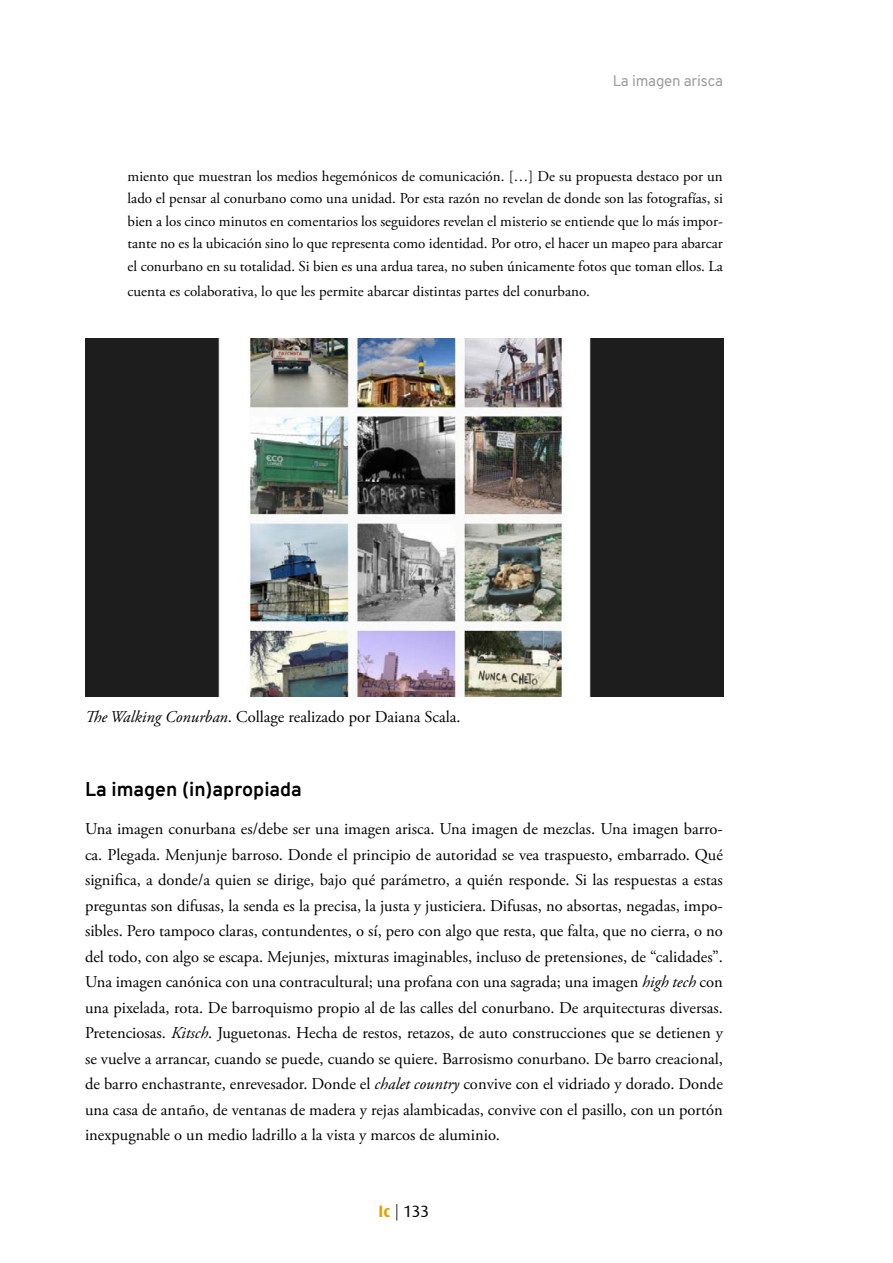
<style>
.page{position:relative;width:893px;height:1263px;background:#fff}
.page>*{position:absolute;margin:0;border:0;box-sizing:border-box;transform-origin:0 0}
.t1{font:700 19.5px "Overpass";color:#000}
.t2{font:16.5px/25.5px "Adobe Garamond Pro";color:#000;text-align:justify}
.t3{font:16.5px "Dax";color:#000}
.t4{font:15px/22.5px "Adobe Garamond Pro";color:#000;text-align:justify}
.t5{font:15px "Overpass";letter-spacing:-.01em;color:#9d9d9c}
.s1{font-style:italic}
.s2{font-weight:700;color:#e3a200}
.s3{font-weight:300}
</style>
<div class="page">
<img style="left:85px;top:338px;width:638px;height:359px">
<p class="t5" style="left:613px;top:71px;width:112px">La imagen arisca</p>
<p class="t4" style="left:128px;top:165px;width:597px">miento que muestran los medios hegemónicos de comunicación. […] De su propuesta destaco por un lado el pensar al conurbano como una unidad. Por esta razón no revelan de donde son las fotografías, si bien a los cinco minutos en comentarios los seguidores revelan el misterio se entiende que lo más impor&shy;tante no es la ubicación sino lo que representa como identidad. Por otro, el hacer un mapeo para abarcar el conurbano en su totalidad. Si bien es una ardua tarea, no suben únicamente fotos que toman ellos. La</p>
<p class="t4" style="left:128px;top:281px;width:464px">cuenta es colaborativa, lo que les permite abarcar distintas partes del conurbano.</p>
<p class="t2" style="left:85px;top:704px;width:377px"><span class="s1">The Walking Conurban</span>. Collage realizado por Daiana Scala.</p>
<p class="t1" style="left:85px;top:775px;width:218px">La imagen (in)apropiada</p>
<p class="t2" style="left:85px;top:817px;width:639px">Una imagen conurbana es/debe ser una imagen arisca. Una imagen de mezclas. Una imagen barro&shy;ca. Plegada. Menjunje barroso. Donde el principio de autoridad se vea traspuesto, embarrado. Qué significa, a donde/a quien se dirige, bajo qué parámetro, a quién responde. Si las respuestas a estas preguntas son difusas, la senda es la precisa, la justa y justiciera. Difusas, no absortas, negadas, impo&shy;sibles. Pero tampoco claras, contundentes, o sí, pero con algo que resta, que falta, que no cierra, o no del todo, con algo se escapa. Mejunjes, mixturas imaginables, incluso de pretensiones, de “calidades”.<br>Una imagen canónica con una contracultural; una profana con una sagrada; una imagen <span class="s1">high tech</span> con una pixelada, rota. De barroquismo propio al de las calles del conurbano. De arquitecturas diversas.<br>Pretenciosas. <span class="s1">Kitsch</span>. Juguetonas. Hecha de restos, retazos, de auto construcciones que se detienen y se vuelve a arrancar, cuando se puede, cuando se quiere. Barrosismo conurbano. De barro creacional, de barro enchastrante, enrevesador. Donde el <span class="s1">chalet country</span> convive con el vidriado y dorado. Donde una casa de antaño, de ventanas de madera y rejas alambicadas, convive con el pasillo, con un portón inexpugnable o un medio ladrillo a la vista y marcos de aluminio.</p>
<p class="t3" style="left:379px;top:1202px;width:52px"><span class="s2">Ic</span> <span class="s3">|</span> 133</p>
</div>
